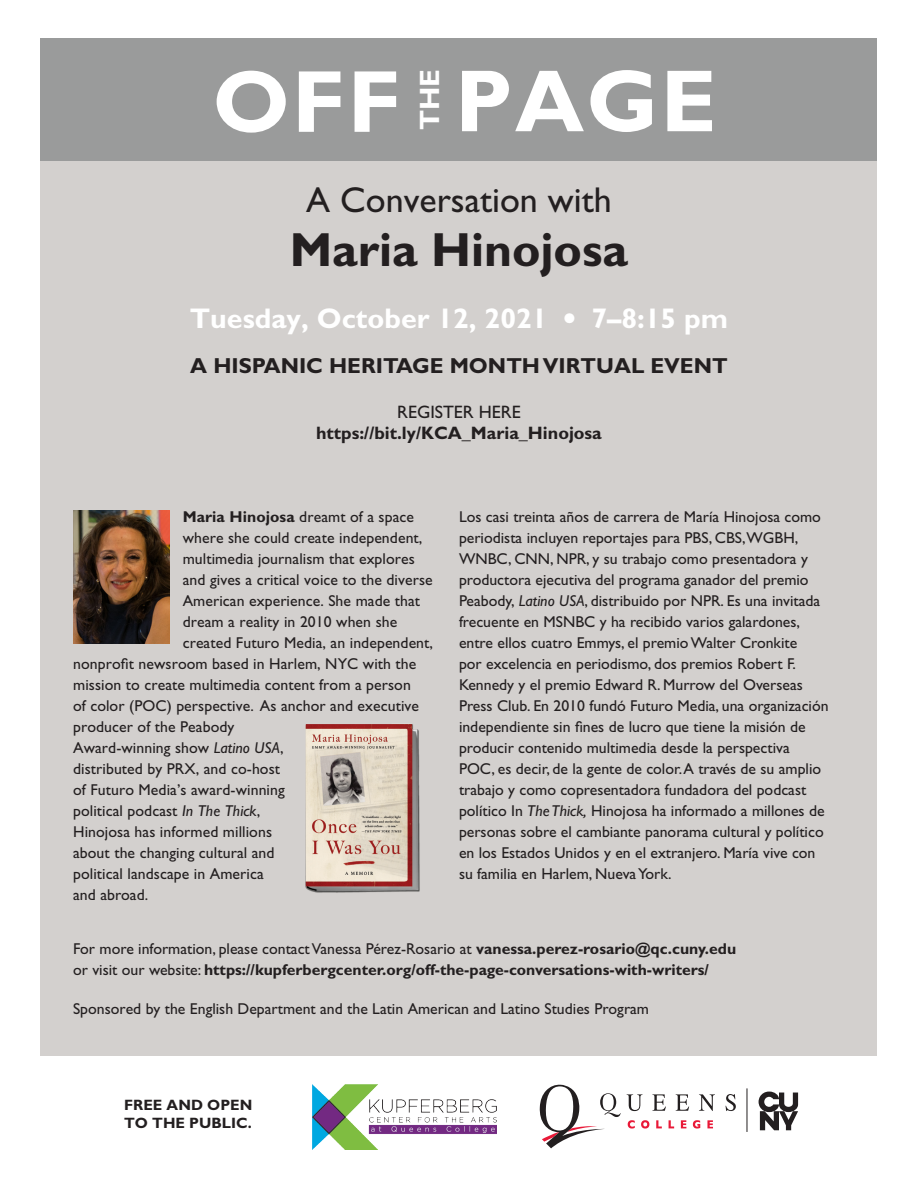
<style>
.page{position:relative;width:918px;height:1188px;background:#fff}
.page>*{position:absolute;margin:0;border:0;box-sizing:border-box;transform-origin:0 0}
.PAGE{font:700 88.5px "Gill Sans Std";color:#fff}
.OFF{font:700 88.5px "Gill Sans Std";color:#fff}
.Date___Time{font:700 48px "Gill Sans Std";color:#231f20}
.A_Reading_and_Conver{font:36px "Gill Sans Std";color:#231f20}
.Date___Time-2{font:700 28.5px "Gill Sans Std";color:#fff}
.THE{font:700 28.05px "Gill Sans Std";color:#fff}
.Virtual_Event{font:700 21.75px "Gill Sans Std";color:#231f20}
.Registration{font:700 18px/21px "Gill Sans Std";color:#231f20;text-align:center}
.Body_Copy{font:15.75px/21px "Gill Sans Std";color:#231f20}
.t1{font:700 15.75px/21.6px "Gill Sans Std";color:#231f20}
.Open_to_the_Public{font:700 15px/18px "Gill Sans Std";color:#231f20}
.s1{font-size:34.5px}
.s2{font-weight:400}
.s3{font-weight:700}
.s4{font-style:italic}
</style>
<div class="page">
<div style="left:40px;top:39px;width:838px;height:1017px;background:#d3d0ce"></div>
<div style="left:40px;top:39px;width:838px;height:122px;background:#9a9b9b"></div>
<img style="left:313px;top:1085px;width:183px;height:64px">
<img style="left:73px;top:511px;width:96px;height:133px">
<img style="left:305px;top:724px;width:115px;height:169px">
<svg style="left:628px;top:1120px;width:7px;height:9px"></svg>
<svg style="left:641px;top:1120px;width:8px;height:9px"></svg>
<svg style="left:656px;top:1120px;width:6px;height:8px"></svg>
<svg style="left:669px;top:1120px;width:5px;height:8px"></svg>
<svg style="left:681px;top:1120px;width:5px;height:8px"></svg>
<svg style="left:693px;top:1120px;width:7px;height:9px"></svg>
<svg style="left:707px;top:1120px;width:6px;height:8px"></svg>
<svg style="left:627px;top:1094px;width:16px;height:17px"></svg>
<svg style="left:652px;top:1094px;width:14px;height:17px"></svg>
<svg style="left:676px;top:1094px;width:13px;height:17px"></svg>
<svg style="left:699px;top:1094px;width:16px;height:17px"></svg>
<svg style="left:726px;top:1094px;width:10px;height:17px"></svg>
<svg style="left:539px;top:1084px;width:82px;height:64px"></svg>
<svg style="left:759px;top:1092px;width:39px;height:38px"></svg>
<hr style="left:747px;top:1088px;width:1px;height:44px;background:#231f20">
<h1 class="OFF" style="left:212px;top:50px;width:190px">OFF</h1>
<p class="THE" style="left:413px;top:130px;width:63px;rotate:-90deg">THE</p>
<h1 class="PAGE" style="left:455px;top:49px;width:264px">PAGE</h1>
<p class="A_Reading_and_Conver" style="left:306px;top:179px;width:307px">A Conversation with</p>
<h3 class="Date___Time" style="left:290px;top:221px;width:340px">Maria Hinojosa</h3>
<h3 class="Date___Time-2" style="left:190px;top:302px;width:540px">Tuesday, October 12, 2021 <span class="s1">•</span> 7–8:15 pm</h3>
<h4 class="Virtual_Event" style="left:190px;top:353px;width:539px">A HISPANIC HERITAGE MONTH VIRTUAL EVENT</h4>
<p class="Registration" style="left:316px;top:402px;width:287px"><span class="s2">REGISTER HERE </span>https://bit.ly/KCA_Maria_Hinojosa</p>
<p class="Body_Copy" style="left:183px;top:506px;width:233px"><span class="s3">Maria Hinojosa</span> dreamt of a space</p>
<p class="Body_Copy" style="left:183px;top:527px;width:241px">where she could create independent,</p>
<p class="Body_Copy" style="left:183px;top:548px;width:234px">multimedia journalism that explores</p>
<p class="Body_Copy" style="left:183px;top:569px;width:252px">and gives a critical voice to the diverse</p>
<p class="Body_Copy" style="left:183px;top:590px;width:239px">American experience. She made that</p>
<p class="Body_Copy" style="left:183px;top:611px;width:216px">dream a reality in 2010 when she</p>
<p class="Body_Copy" style="left:183px;top:632px;width:252px">created Futuro Media, an independent,</p>
<p class="Body_Copy" style="left:73px;top:653px;width:345px">nonprofit newsroom based in Harlem, NYC with the</p>
<p class="Body_Copy" style="left:73px;top:674px;width:339px">mission to create multimedia content from a person</p>
<p class="Body_Copy" style="left:73px;top:695px;width:348px">of color (POC) perspective. As anchor and executive</p>
<p class="Body_Copy" style="left:73px;top:716px;width:163px">producer of the Peabody</p>
<p class="Body_Copy" style="left:73px;top:737px;width:212px">Award-winning show <span class="s4">Latino USA</span>,</p>
<p class="Body_Copy" style="left:73px;top:758px;width:209px">distributed by PRX, and co-host</p>
<p class="Body_Copy" style="left:73px;top:779px;width:213px">of Futuro Media’s award-winning</p>
<p class="Body_Copy" style="left:73px;top:800px;width:189px">political podcast <span class="s4">In The Thick</span>,</p>
<p class="Body_Copy" style="left:73px;top:821px;width:201px">Hinojosa has informed millions</p>
<p class="Body_Copy" style="left:73px;top:842px;width:203px">about the changing cultural and</p>
<p class="Body_Copy" style="left:73px;top:863px;width:192px">political landscape in America</p>
<p class="Body_Copy" style="left:73px;top:884px;width:77px">and abroad.</p>
<p class="Body_Copy" style="left:459px;top:506px;width:371px">Los casi treinta años de carrera de María Hinojosa como periodista incluyen reportajes para PBS, CBS,WGBH, WNBC, CNN, NPR, y su trabajo como presentadora y productora ejecutiva del programa ganador del premio Peabody, <span class="s4">Latino USA</span>, distribuido por NPR. Es una invitada frecuente en MSNBC y ha recibido varios galardones, entre ellos cuatro Emmys, el premio Walter Cronkite<br>por excelencia en periodismo, dos premios Robert F.<br>Kennedy y el premio Edward R. Murrow del Overseas Press Club. En 2010 fundó Futuro Media, una organización independiente sin fines de lucro que tiene la misión de producir contenido multimedia desde la perspectiva POC, es decir, de la gente de color. A través de su amplio trabajo y como copresentadora fundadora del podcast político In <span class="s4">The Thick,</span> Hinojosa ha informado a millones de personas sobre el cambiante panorama cultural y político en los Estados Unidos y en el extranjero. María vive con su familia en Harlem, Nueva York.</p>
<p class="t1" style="left:73px;top:937px;width:665px"><span class="s2">For more information, please contact Vanessa Pérez-Rosario at</span> vanessa.perez-rosario@qc.cuny.edu <span class="s2">or visit our website:</span> https://kupferbergcenter.org/off-the-page-conversations-with-writers/</p>
<p class="Body_Copy" style="left:73px;top:999px;width:578px">Sponsored by the English Department and the Latin American and Latino Studies Program</p>
<p class="Open_to_the_Public" style="left:124px;top:1096px;width:130px">FREE AND OPEN<br>TO THE PUBLIC.</p>
</div>
